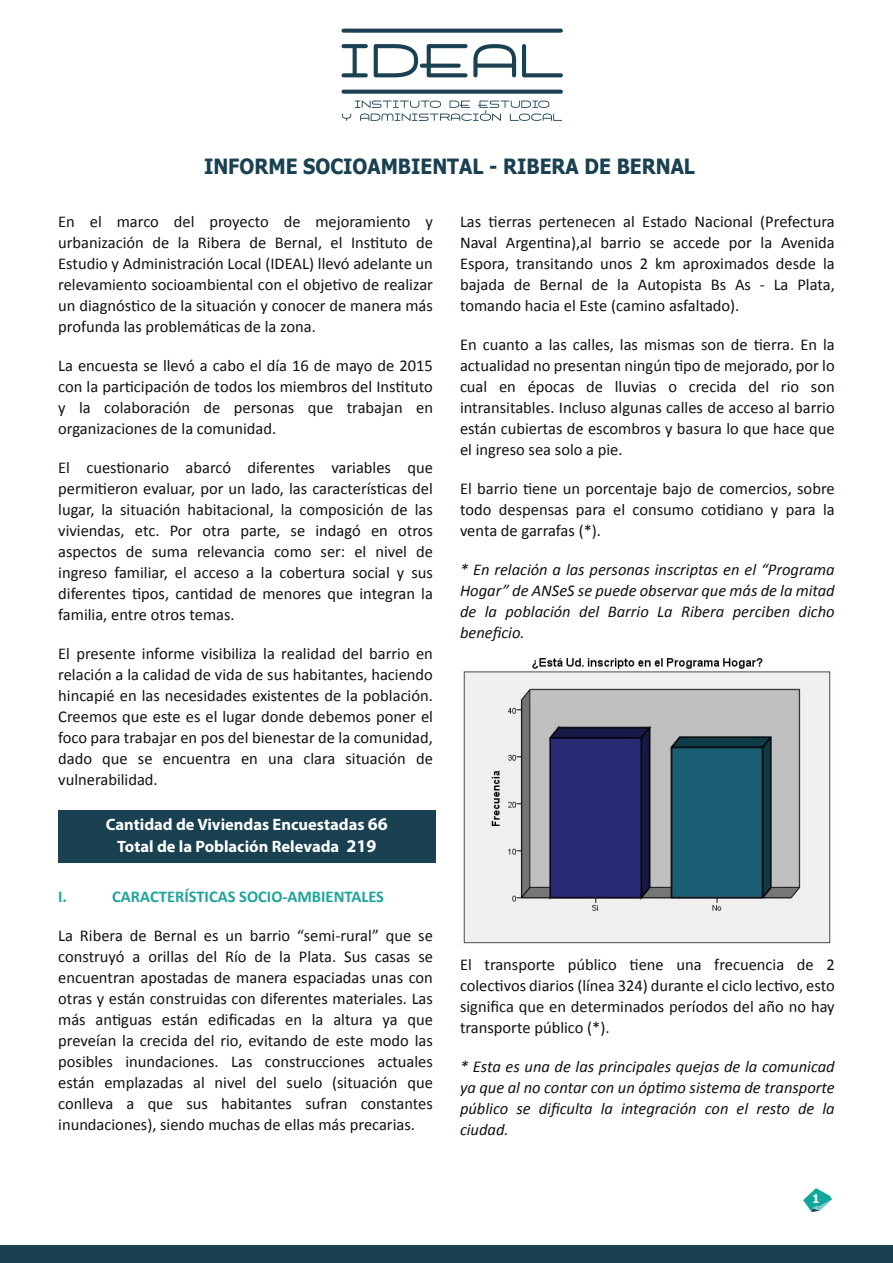
<style>
.page{position:relative;width:893px;height:1263px;background:#fff}
.page>*{position:absolute;margin:0;border:0;box-sizing:border-box;transform-origin:0 0}
.t1{font:700 21px "Tahoma";color:#194151;scale:.92 1}
.t2{font:16.5px/21px "Calibri";color:#0f1313;text-align:justify}
.t3{font:italic 16.5px/21px "Calibri";color:#0f1313;text-align:justify}
.t4{font:700 16.5px/21.6px "Myriad Pro";color:#fff;text-align:center}
.t5{font:700 16.5px "Calibri";color:#1da59b}
.t6{font:700 12px "Tahoma";color:#fff;scale:.92 1}
.s1{font-size:18px}
</style>
<div class="page">
<svg style="left:803px;top:1188px;width:29px;height:24px"></svg>
<svg style="left:341px;top:44px;width:27px;height:33px"></svg>
<svg style="left:374px;top:44px;width:93px;height:33px"></svg>
<svg style="left:473px;top:44px;width:43px;height:33px"></svg>
<svg style="left:522px;top:44px;width:41px;height:33px"></svg>
<svg style="left:341px;top:29px;width:222px;height:4px"></svg>
<svg style="left:341px;top:90px;width:222px;height:4px"></svg>
<svg style="left:342px;top:101px;width:220px;height:20px"></svg>
<div style="left:0;top:1245px;width:893px;height:18px;background:#194151"></div>
<div style="left:58px;top:811px;width:377px;height:52px;background:#194151"></div>
<img style="left:463px;top:658px;width:368px;height:286px">
<p class="t1" style="left:204px;top:151px;width:535px">INFORME SOCIOAMBIENTAL - RIBERA DE BERNAL</p>
<p class="t2" style="left:58px;top:211px;width:376px">En el marco del proyecto de mejoramiento y urbanización de la Ribera de Bernal, el Instituto de Estudio y Administración Local (IDEAL) llevó adelante un relevamiento socioambiental con el objetivo de realizar un diagnóstico de la situación y conocer de manera más profunda las problemáticas de la zona.</p>
<p class="t2" style="left:58px;top:355px;width:376px">La encuesta se llevó a cabo el día 16 de mayo de 2015 con la participación de todos los miembros del Instituto y la colaboración de personas que trabajan en organizaciones de la comunidad.</p>
<p class="t2" style="left:58px;top:457px;width:376px">El cuestionario abarcó diferentes variables que permitieron evaluar, por un lado, las características del lugar, la situación habitacional, la composición de las viviendas, etc. Por otra parte, se indagó en otros aspectos de suma relevancia como ser: el nivel de ingreso familiar, el acceso a la cobertura social y sus diferentes tipos, cantidad de menores que integran la familia, entre otros temas.</p>
<p class="t2" style="left:58px;top:643px;width:376px">El presente informe visibiliza la realidad del barrio en relación a la calidad de vida de sus habitantes, haciendo hincapié en las necesidades existentes de la población.<br>Creemos que este es el lugar donde debemos poner el foco para trabajar en pos del bienestar de la comunidad, dado que se encuentra en una clara situación de vulnerabilidad.</p>
<p class="t4" style="left:106px;top:813px;width:283px">Cantidad de Viviendas Encuestadas <span class="s1">66<br></span>Total de la Población Relevada <span class="s1">219</span></p>
<p class="t5" style="left:58px;top:886px;width:10px">I.</p>
<p class="t5" style="left:112px;top:886px;width:273px">CARACTERÍSTICAS SOCIO-AMBIENTALES</p>
<p class="t2" style="left:58px;top:925px;width:376px">La Ribera de Bernal es un barrio “semi-rural” que se construyó a orillas del Río de la Plata. Sus casas se encuentran apostadas de manera espaciadas unas con otras y están construidas con diferentes materiales. Las más antiguas están edificadas en la altura ya que preveían la crecida del rio, evitando de este modo las posibles inundaciones. Las construcciones actuales están emplazadas al nivel del suelo (situación que conlleva a que sus habitantes sufran constantes inundaciones), siendo muchas de ellas más precarias.</p>
<p class="t2" style="left:460px;top:211px;width:376px">Las tierras pertenecen al Estado Nacional (Prefectura Naval Argentina),al barrio se accede por la Avenida Espora, transitando unos 2 km aproximados desde la bajada de Bernal de la Autopista Bs As - La Plata, tomando hacia el Este (camino asfaltado).</p>
<p class="t2" style="left:460px;top:334px;width:376px">En cuanto a las calles, las mismas son de tierra. En la actualidad no presentan ningún tipo de mejorado, por lo cual en épocas de lluvias o crecida del rio son intransitables. Incluso algunas calles de acceso al barrio están cubiertas de escombros y basura lo que hace que el ingreso sea solo a pie.</p>
<p class="t2" style="left:460px;top:478px;width:376px">El barrio tiene un porcentaje bajo de comercios, sobre todo despensas para el consumo cotidiano y para la venta de garrafas (*).</p>
<p class="t3" style="left:460px;top:558px;width:376px">* En relación a las personas inscriptas en el “Programa Hogar” de ANSeS se puede observar que más de la mitad de la población del Barrio La Ribera perciben dicho beneficio.</p>
<p class="t2" style="left:460px;top:954px;width:376px">El transporte público tiene una frecuencia de 2 colectivos diarios (línea 324) durante el ciclo lectivo, esto significa que en determinados períodos del año no hay transporte público (*).</p>
<p class="t3" style="left:460px;top:1055px;width:376px">* Esta es una de las principales quejas de la comunicad ya que al no contar con un óptimo sistema de transporte público se dificulta la integración con el resto de la ciudad.</p>
<p class="t6" style="left:812px;top:1190px;width:9px">1</p>
</div>
